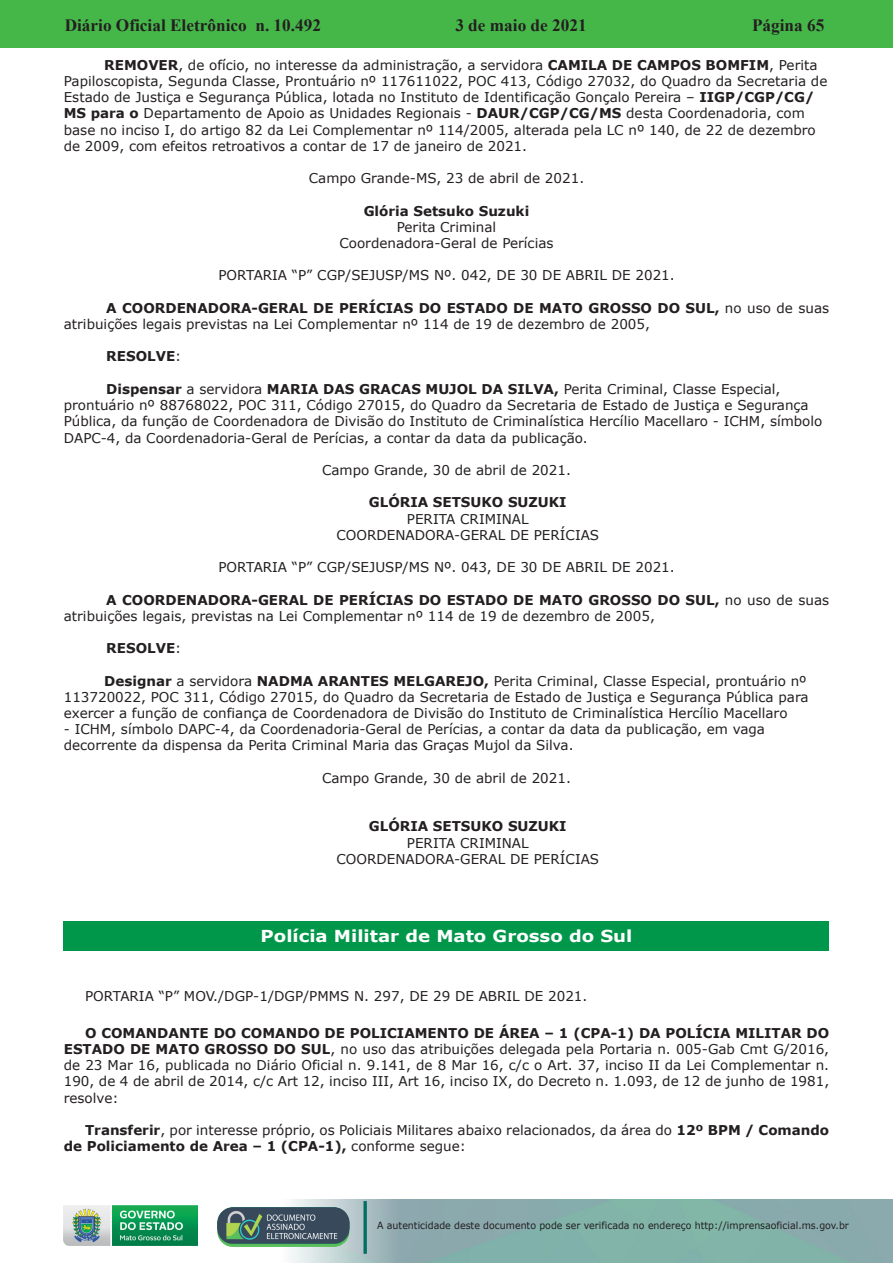
<style>
.page{position:relative;width:893px;height:1263px;background:#fff}
.page>*{position:absolute;margin:0;border:0;box-sizing:border-box;transform-origin:0 0}
.t1{font:700 17.25px "Times New Roman";color:#231f20}
.t2{font:700 16.5px "Verdana";color:#fff;scale:1.1 1}
.t3{font:13.5px/16.2px "Verdana";color:#231f20}
.t4{font:700 13.5px "Verdana";color:#231f20}
.t5{font:9.9px "Verdana";color:#231f20;scale:.95 1}
.s1{font-weight:700}
.s2{font-weight:400}
</style>
<div class="page">
<div style="left:0;top:0;width:893px;height:48px;background:#45b749"></div>
<img style="left:63px;top:1199px;width:830px;height:64px">
<img style="left:364px;top:1202px;width:2px;height:51px">
<img style="left:218px;top:1207px;width:132px;height:39px">
<img style="left:64px;top:1205px;width:134px;height:41px">
<div style="left:64px;top:921px;width:765px;height:29px;background:#00974a"></div>
<p class="t1" style="left:65px;top:13px;width:258px">Diário Oficial Eletrônico n. 10.492</p>
<p class="t1" style="left:455px;top:13px;width:133px">3 de maio de 2021</p>
<p class="t1" style="left:752px;top:13px;width:74px">Página 65</p>
<p class="t3" style="left:64px;top:57px;width:765px;text-indent:40px"><span class="s1">REMOVER</span>, de ofício, no interesse da administração, a servidora <span class="s1">CAMILA DE CAMPOS BOMFIM</span>, Perita Papiloscopista, Segunda Classe, Prontuário nº 117611022, POC 413, Código 27032, do Quadro da Secretaria de Estado de Justiça e Segurança Pública, lotada no Instituto de Identificação Gonçalo Pereira – <span class="s1">IIGP/CGP/CG/ MS para o</span> Departamento de Apoio as Unidades Regionais - <span class="s1">DAUR/CGP/CG/MS</span> desta Coordenadoria, com base no inciso I, do artigo 82 da Lei Complementar nº 114/2005, alterada pela LC nº 140, de 22 de dezembro de 2009, com efeitos retroativos a contar de 17 de janeiro de 2021.</p>
<p class="t3" style="left:309px;top:170px;width:277px">Campo Grande-MS, 23 de abril de 2021.</p>
<p class="t4" style="left:364px;top:201px;width:167px">Glória Setsuko Suzuki</p>
<p class="t3" style="left:339px;top:219px;width:216px;text-align:center">Perita Criminal<br>Coordenadora-Geral de Perícias</p>
<p class="t3" style="left:218px;top:267px;width:458px">PORTARIA “P” CGP/SEJUSP/MS Nº. 042, DE 30 DE ABRIL DE 2021.</p>
<p class="t3" style="left:64px;top:300px;width:767px;text-indent:43px"><span class="s1">A COORDENADORA-GERAL DE PERÍCIAS DO ESTADO DE MATO GROSSO DO SUL,</span> no uso de suas atribuições legais previstas na Lei Complementar nº 114 de 19 de dezembro de 2005,</p>
<p class="t4" style="left:106px;top:347px;width:77px">RESOLVE<span class="s2">:</span></p>
<p class="t3" style="left:64px;top:381px;width:760px;text-indent:43px"><span class="s1">Dispensar</span> a servidora <span class="s1">MARIA DAS GRACAS MUJOL DA SILVA,</span> Perita Criminal, Classe Especial, prontuário nº 88768022, POC 311, Código 27015, do Quadro da Secretaria de Estado de Justiça e Segurança Pública, da função de Coordenadora de Divisão do Instituto de Criminalística Hercílio Macellaro - ICHM, símbolo DAPC-4, da Coordenadoria-Geral de Perícias, a contar da data da publicação.</p>
<p class="t3" style="left:322px;top:462px;width:250px">Campo Grande, 30 de abril de 2021.</p>
<p class="t4" style="left:369px;top:493px;width:199px">GLÓRIA SETSUKO SUZUKI</p>
<p class="t3" style="left:336px;top:510px;width:264px;text-align:center">PERITA CRIMINAL<br>COORDENADORA-GERAL DE PERÍCIAS</p>
<p class="t3" style="left:218px;top:559px;width:458px">PORTARIA “P” CGP/SEJUSP/MS Nº. 043, DE 30 DE ABRIL DE 2021.</p>
<p class="t3" style="left:64px;top:591px;width:767px;text-indent:43px"><span class="s1">A COORDENADORA-GERAL DE PERÍCIAS DO ESTADO DE MATO GROSSO DO SUL,</span> no uso de suas atribuições legais, previstas na Lei Complementar nº 114 de 19 de dezembro de 2005,</p>
<p class="t4" style="left:106px;top:639px;width:77px">RESOLVE<span class="s2">:</span></p>
<p class="t3" style="left:64px;top:672px;width:746px;text-indent:40px"><span class="s1">Designar</span> a servidora <span class="s1">NADMA ARANTES MELGAREJO,</span> Perita Criminal, Classe Especial, prontuário nº<br>113720022, POC 311, Código 27015, do Quadro da Secretaria de Estado de Justiça e Segurança Pública para exercer a função de confiança de Coordenadora de Divisão do Instituto de Criminalística Hercílio Macellaro</p>
<p class="t3" style="left:64px;top:721px;width:703px">- ICHM, símbolo DAPC-4, da Coordenadoria-Geral de Perícias, a contar da data da publicação, em vaga decorrente da dispensa da Perita Criminal Maria das Graças Mujol da Silva.</p>
<p class="t3" style="left:322px;top:770px;width:250px">Campo Grande, 30 de abril de 2021.</p>
<p class="t4" style="left:369px;top:817px;width:199px">GLÓRIA SETSUKO SUZUKI</p>
<p class="t3" style="left:336px;top:834px;width:264px;text-align:center">PERITA CRIMINAL<br>COORDENADORA-GERAL DE PERÍCIAS</p>
<p class="t2" style="left:261px;top:924px;width:340px">Polícia Militar de Mato Grosso do Sul</p>
<p class="t3" style="left:85px;top:988px;width:504px">PORTARIA “P” MOV./DGP-1/DGP/PMMS N. 297, DE 29 DE ABRIL DE 2021.</p>
<p class="t3" style="left:64px;top:1025px;width:767px;text-align:justify;text-indent:21px"><span class="s1">O COMANDANTE DO COMANDO DE POLICIAMENTO DE ÁREA – 1 (CPA-1) DA POLÍCIA MILITAR DO ESTADO DE MATO GROSSO DO SUL</span>, no uso das atribuições delegada pela Portaria n. 005-Gab Cmt G/2016, de 23 Mar 16, publicada no Diário Oficial n. 9.141, de 8 Mar 16, c/c o Art. 37, inciso II da Lei Complementar n.<br>190, de 4 de abril de 2014, c/c Art 12, inciso III, Art 16, inciso IX, do Decreto n. 1.093, de 12 de junho de 1981, resolve:</p>
<p class="t3" style="left:64px;top:1122px;width:767px;text-indent:21px"><span class="s1">Transferir</span>, por interesse próprio, os Policiais Militares abaixo relacionados, da área do <span class="s1">12º BPM / Comando de Policiamento de Area – 1 (CPA-1),</span> conforme segue:</p>
<p class="t5" style="left:377px;top:1219px;width:498px">A autenticidade deste documento pode ser verificada no endereço http://imprensaoficial.ms.gov.br</p>
</div>
